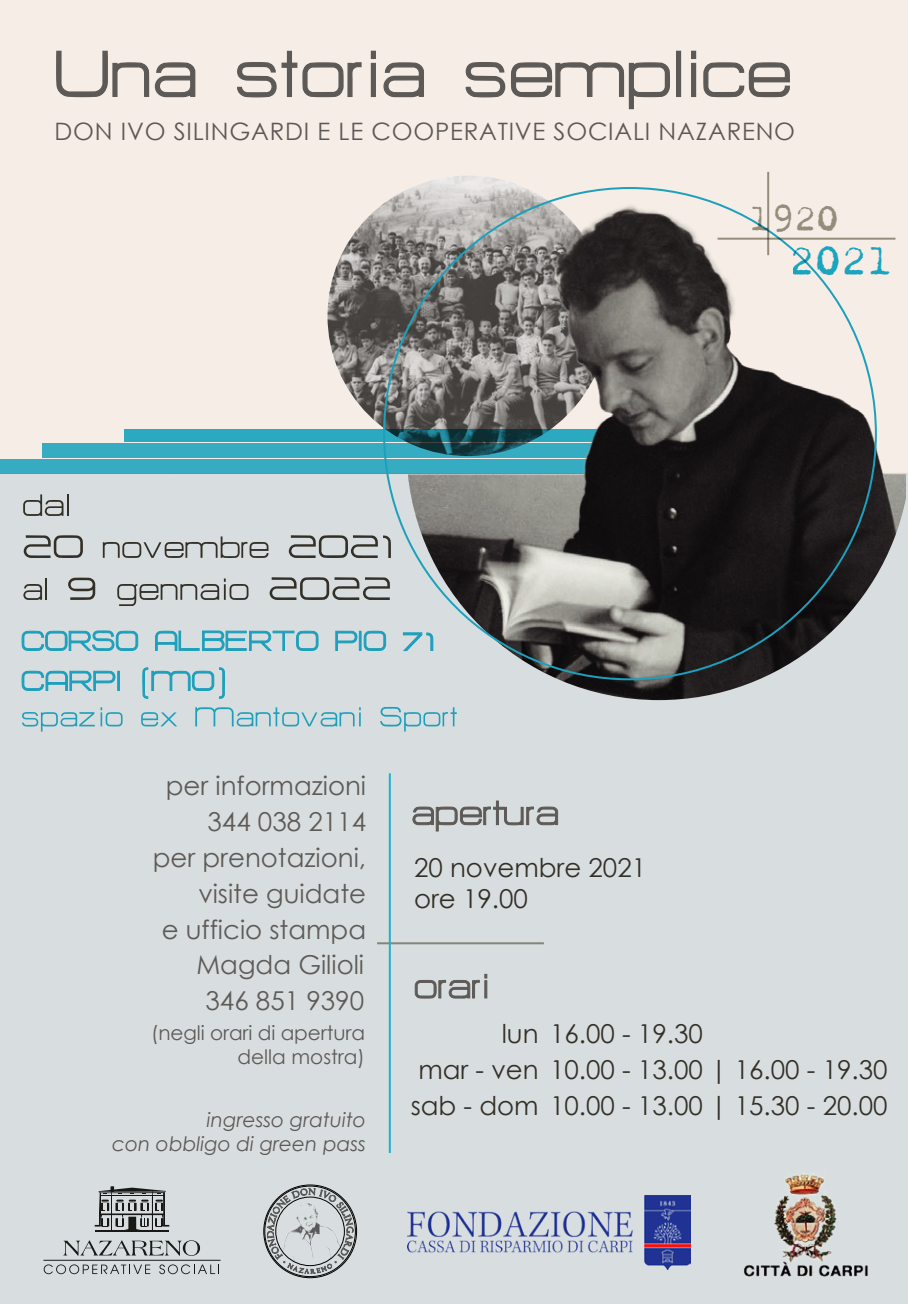
<style>
.page{position:relative;width:908px;height:1304px;background:#fff}
.page>*{position:absolute;margin:0;border:0;box-sizing:border-box;transform-origin:0 0}
.t1{font:47px "Trixie Text";color:#1db1d3}
.t2{font:40.6px "Trixie Text";color:#9c988a}
.t3{font:26px/36px "Century Gothic";color:#333028}
.t4{font:26px/36px "Century Gothic";color:#5d5a57;text-align:center}
.t5{font:24px "Century Gothic";letter-spacing:.035em;color:#5d5856}
.t6{font:italic 20px/24px "Century Gothic";color:#5d5956;text-align:right}
.t7{font:20px/24px "Century Gothic";letter-spacing:-.005em;color:#5d5a57;text-align:right}
</style>
<div class="page">
<div style="left:0;top:0;width:907px;height:1280px;background:#f5ede6"></div>
<div style="left:0;top:473px;width:907px;height:831px;background:#d8dedf"></div>
<img style="left:327px;top:175px;width:281px;height:281px;border-radius:140px">
<div style="left:124px;top:429px;width:675px;height:12px;background:#2aa9c0"></div>
<div style="left:42px;top:443px;width:675px;height:14px;background:#35acc2"></div>
<div style="left:0;top:459px;width:851px;height:15px;background:#35acc2"></div>
<img style="left:406px;top:196px;width:499px;height:504px">
<hr style="left:377px;top:942px;width:166px;height:2px;background:#9c988a">
<svg style="left:56px;top:50px;width:140px;height:48px"></svg>
<svg style="left:237px;top:50px;width:125px;height:48px"></svg>
<svg style="left:370px;top:63px;width:6px;height:34px"></svg>
<svg style="left:370px;top:51px;width:6px;height:8px"></svg>
<svg style="left:383px;top:62px;width:41px;height:36px"></svg>
<svg style="left:465px;top:62px;width:205px;height:48px"></svg>
<svg style="left:676px;top:51px;width:4px;height:46px"></svg>
<svg style="left:691px;top:63px;width:4px;height:34px"></svg>
<svg style="left:691px;top:51px;width:4px;height:8px"></svg>
<svg style="left:703px;top:62px;width:87px;height:36px"></svg>
<svg style="left:335px;top:630px;width:51px;height:21px"></svg>
<svg style="left:402px;top:632px;width:31px;height:19px"></svg>
<svg style="left:21px;top:630px;width:298px;height:69px;background:#b7d2d8"></svg>
<svg style="left:22px;top:707px;width:100px;height:25px;background:#b5d2d8"></svg>
<svg style="left:141px;top:712px;width:36px;height:14px"></svg>
<svg style="left:195px;top:707px;width:165px;height:19px;background:#b1d0d7"></svg>
<svg style="left:380px;top:707px;width:76px;height:25px;background:#b3d1d7"></svg>
<hr style="left:717px;top:238px;width:178px;height:2px;background:#9c988a">
<hr style="left:388px;top:773px;width:2px;height:380px;background:#1db1d3">
<hr style="left:766px;top:172px;width:2px;height:83px;background:#9c988a">
<svg style="left:23px;top:494px;width:40px;height:22px"></svg>
<hr style="left:67px;top:494px;width:2px;height:22px;background:#333028">
<svg style="left:24px;top:535px;width:59px;height:23px"></svg>
<svg style="left:103px;top:536px;width:165px;height:22px;background:#b4b8b7"></svg>
<svg style="left:289px;top:535px;width:102px;height:23px;background:#a5a9a7"></svg>
<svg style="left:23px;top:584px;width:19px;height:16px"></svg>
<hr style="left:45px;top:578px;width:2px;height:22px;background:#333028">
<svg style="left:117px;top:578px;width:131px;height:28px;background:#b9bdbc"></svg>
<svg style="left:269px;top:577px;width:121px;height:23px;background:#a4a8a6"></svg>
<svg style="left:68px;top:578px;width:27px;height:22px"></svg>
<svg style="left:412px;top:800px;width:146px;height:34px;background:#b8bbbb"></svg>
<svg style="left:414px;top:974px;width:73px;height:33px;background:#b8bcbc"></svg>
<hr style="left:95px;top:1230px;width:73px;height:2px;background:#1d1d1b">
<svg style="left:95px;top:1186px;width:74px;height:45px;background:#919595"></svg>
<hr style="left:43px;top:1260px;width:177px;height:1px;background:#1d1d1b">
<svg style="left:44px;top:1264px;width:106px;height:10px"></svg>
<svg style="left:159px;top:1264px;width:60px;height:10px"></svg>
<svg style="left:63px;top:1240px;width:137px;height:16px;background:#adb2b2"></svg>
<img style="left:407px;top:1195px;width:283px;height:74px">
<img style="left:738px;top:1163px;width:135px;height:130px">
<svg style="left:267px;top:1179px;width:86px;height:95px;background:#b8bdbe"></svg>
<p class="t5" style="left:55px;top:114px;width:741px">DON IVO SILINGARDI E LE COOPERATIVE SOCIALI NAZARENO</p>
<h2 class="t2" style="left:749px;top:194px;width:91px">1920</h2>
<h1 class="t1" style="left:789px;top:232px;width:105px">2021</h1>
<p class="t4" style="left:153px;top:767px;width:215px;text-align:right">per informazioni<br>344 038 2114<br>per prenotazioni, visite guidate<br>e ufficio stampa</p>
<p class="t4" style="left:196px;top:947px;width:169px">Magda Gilioli<br>346 851 9390</p>
<p class="t7" style="left:151px;top:1021px;width:215px">(negli orari di apertura della mostra)</p>
<p class="t6" style="left:112px;top:1107px;width:255px">ingresso gratuito<br>con obbligo di green pass</p>
<p class="t3" style="left:414px;top:851px;width:233px;line-height:31.2px">20 novembre 2021 ore 19.00</p>
<p class="t3" style="left:410px;top:1016px;width:478px;text-indent:91px">lun 16.00 - 19.30<br>mar - ven 10.00 - 13.00 | 16.00 - 19.30 sab - dom 10.00 - 13.00 | 15.30 - 20.00</p>
</div>
